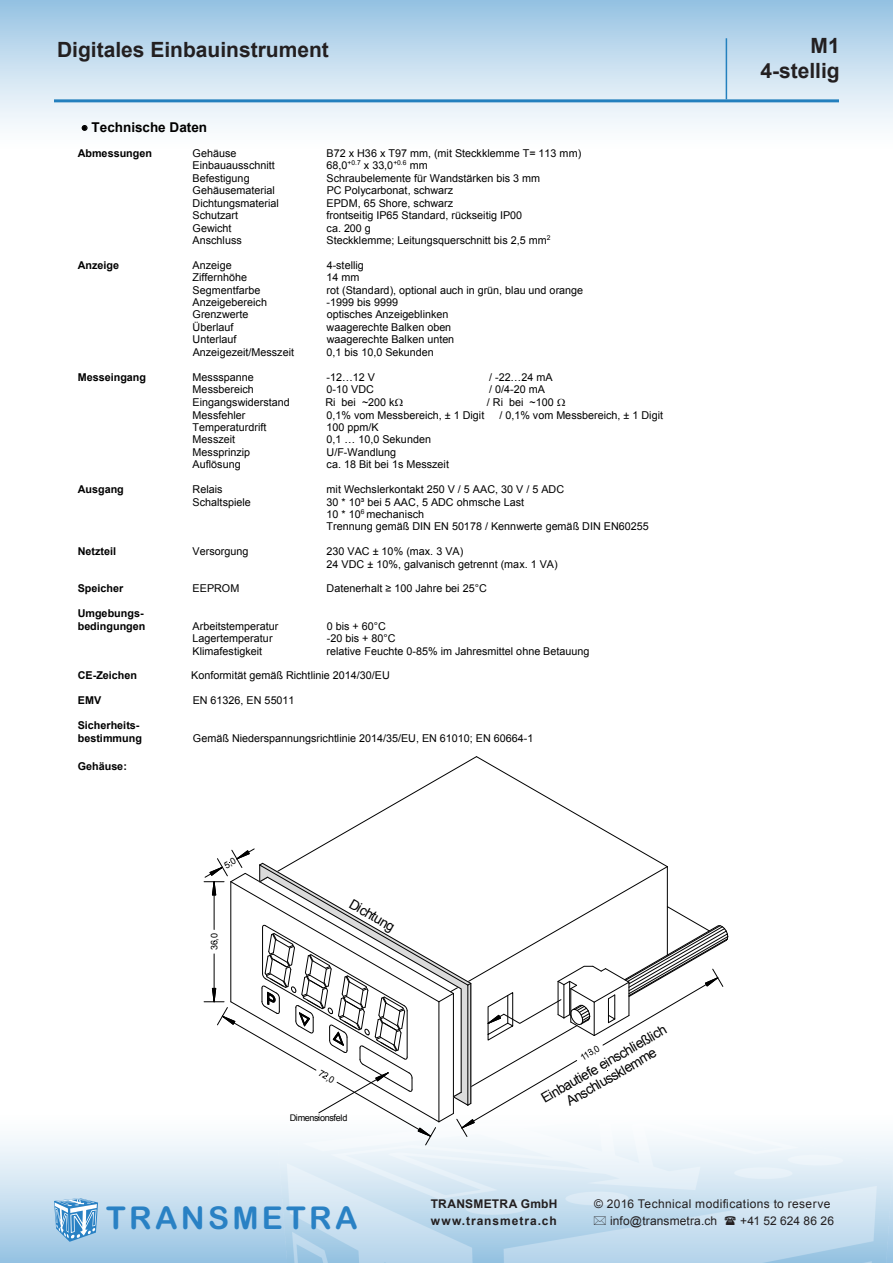
<style>
.page{position:relative;width:893px;height:1263px;background:#fff}
.page>*{position:absolute;margin:0;border:0;box-sizing:border-box;transform-origin:0 0}
.t1{font:31.5px "Arial Rounded MT Bold";letter-spacing:.105em;color:#2981c4}
.t2{font:700 21px "Arial";color:#231f20}
.t3{font:13.65px/15px "Arial";color:#000;text-align:center}
.t4{font:700 13.5px "Arial";color:#000}
.t5{font:12px "Arial";letter-spacing:.025em;color:#231f20}
.t6{font:700 12px "Arial";letter-spacing:.065em;color:#231f20}
.t7{font:700 12px "Arial";letter-spacing:.02em;color:#231f20}
.t8{font:12px "Arial";letter-spacing:.005em;color:#231f20}
.t9{font:10.8px/12.5px "Arial";color:#000}
.t10{font:700 10.8px/12.5px "Arial";color:#000}
.t11{font:9.15px "Arial";letter-spacing:-.04em;color:#000}
</style>
<div class="page">
<div style="left:0;top:1093px;width:893px;height:170px;background:linear-gradient(to bottom,#fff,#9dc6e4)"></div>
<img style="left:278px;top:1103px;width:615px;height:160px">
<div style="left:0;top:0;width:893px;height:170px;background:linear-gradient(to bottom,#9bc5e4,#fff)"></div>
<svg style="left:54px;top:1198px;width:44px;height:44px;background:#85b7dd"></svg>
<hr style="left:54px;top:99px;width:785px;height:3px;background:#2380be">
<hr style="left:726px;top:38px;width:1px;height:61px;background:#2380be">
<svg style="left:82px;top:125px;width:5px;height:6px"></svg>
<svg style="left:594px;top:1216px;width:12px;height:9px"></svg>
<svg style="left:725px;top:1216px;width:11px;height:9px"></svg>
<svg style="left:204px;top:756px;width:526px;height:390px"></svg>
<p class="t2" style="left:57px;top:35px;width:273px">Digitales Einbauinstrument</p>
<p class="t2" style="left:810px;top:32px;width:31px">M1</p>
<p class="t2" style="left:760px;top:57px;width:81px">4-stellig</p>
<p class="t4" style="left:82px;top:118px;width:127px">• Technische Daten</p>
<p class="t10" style="left:78px;top:147px;width:76px">Abmessungen</p>
<p class="t9" style="left:193px;top:147px;width:45px">Gehäuse</p>
<p class="t9" style="left:327px;top:147px;width:256px">B72 x H36 x T97 mm, (mit Steckklemme T= 113 mm)</p>
<p class="t9" style="left:193px;top:159px;width:84px">Einbauausschnitt</p>
<p class="t9" style="left:327px;top:159px;width:103px">68,0<sup>+0.7</sup> x 33,0<sup>+0.6</sup> mm</p>
<p class="t9" style="left:193px;top:172px;width:58px">Befestigung</p>
<p class="t9" style="left:327px;top:172px;width:215px">Schraubelemente für Wandstärken bis 3 mm</p>
<p class="t9" style="left:193px;top:184px;width:84px">Gehäusematerial</p>
<p class="t9" style="left:327px;top:184px;width:128px">PC Polycarbonat, schwarz</p>
<p class="t9" style="left:193px;top:197px;width:88px">Dichtungsmaterial</p>
<p class="t9" style="left:327px;top:197px;width:128px">EPDM, 65 Shore, schwarz</p>
<p class="t9" style="left:193px;top:209px;width:47px">Schutzart</p>
<p class="t9" style="left:327px;top:209px;width:197px">frontseitig IP65 Standard, rückseitig IP00</p>
<p class="t9" style="left:193px;top:222px;width:40px">Gewicht</p>
<p class="t9" style="left:327px;top:222px;width:46px">ca. 200 g</p>
<p class="t9" style="left:193px;top:234px;width:51px">Anschluss</p>
<p class="t9" style="left:327px;top:234px;width:226px">Steckklemme; Leitungsquerschnitt bis 2,5 mm<sup>2</sup></p>
<p class="t10" style="left:78px;top:259px;width:43px">Anzeige</p>
<p class="t9" style="left:193px;top:259px;width:41px">Anzeige</p>
<p class="t9" style="left:327px;top:259px;width:39px">4-stellig</p>
<p class="t9" style="left:193px;top:271px;width:56px">Ziffernhöhe</p>
<p class="t9" style="left:327px;top:271px;width:34px">14 mm</p>
<p class="t9" style="left:193px;top:284px;width:69px">Segmentfarbe</p>
<p class="t9" style="left:327px;top:284px;width:258px">rot (Standard), optional auch in grün, blau und orange</p>
<p class="t9" style="left:193px;top:296px;width:76px">Anzeigebereich</p>
<p class="t9" style="left:327px;top:296px;width:73px">-1999 bis 9999</p>
<p class="t9" style="left:193px;top:308px;width:57px">Grenzwerte</p>
<p class="t9" style="left:327px;top:308px;width:123px">optisches Anzeigeblinken</p>
<p class="t9" style="left:193px;top:321px;width:42px">Überlauf</p>
<p class="t9" style="left:327px;top:321px;width:126px">waagerechte Balken oben</p>
<p class="t9" style="left:193px;top:333px;width:45px">Unterlauf</p>
<p class="t9" style="left:327px;top:333px;width:129px">waagerechte Balken unten</p>
<p class="t9" style="left:193px;top:346px;width:103px">Anzeigezeit/Messzeit</p>
<p class="t9" style="left:327px;top:346px;width:109px">0,1 bis 10,0 Sekunden</p>
<p class="t10" style="left:78px;top:371px;width:70px">Messeingang</p>
<p class="t9" style="left:193px;top:371px;width:63px">Messspanne</p>
<p class="t9" style="left:327px;top:371px;width:50px">-12…12 V</p>
<p class="t9" style="left:489px;top:371px;width:65px">/ -22…24 mA</p>
<p class="t9" style="left:193px;top:383px;width:63px">Messbereich</p>
<p class="t9" style="left:327px;top:383px;width:49px">0-10 VDC</p>
<p class="t9" style="left:489px;top:383px;width:57px">/ 0/4-20 mA</p>
<p class="t9" style="left:193px;top:396px;width:99px">Eingangswiderstand</p>
<p class="t9" style="left:325px;top:396px;width:71px">Ri bei ~200 k</p>
<p class="t9" style="left:487px;top:396px;width:68px">/ Ri bei ~100</p>
<p class="t9" style="left:193px;top:409px;width:54px">Messfehler</p>
<p class="t9" style="left:327px;top:409px;width:159px">0,1% vom Messbereich, ± 1 Digit</p>
<p class="t9" style="left:499px;top:409px;width:165px">/ 0,1% vom Messbereich, ± 1 Digit</p>
<p class="t9" style="left:193px;top:421px;width:75px">Temperaturdrift</p>
<p class="t9" style="left:327px;top:421px;width:54px">100 ppm/K</p>
<p class="t9" style="left:193px;top:433px;width:44px">Messzeit</p>
<p class="t9" style="left:327px;top:433px;width:106px">0,1 … 10,0 Sekunden</p>
<p class="t9" style="left:193px;top:446px;width:59px">Messprinzip</p>
<p class="t9" style="left:327px;top:446px;width:71px">U/F-Wandlung</p>
<p class="t9" style="left:193px;top:458px;width:49px">Auflösung</p>
<p class="t9" style="left:327px;top:458px;width:124px">ca. 18 Bit bei 1s Messzeit</p>
<p class="t10" style="left:78px;top:483px;width:48px">Ausgang</p>
<p class="t9" style="left:193px;top:483px;width:32px">Relais</p>
<p class="t9" style="left:327px;top:483px;width:239px">mit Wechslerkontakt 250 V / 5 AAC, 30 V / 5 ADC</p>
<p class="t9" style="left:193px;top:496px;width:60px">Schaltspiele</p>
<p class="t9" style="left:327px;top:496px;width:324px">30 * 10³ bei 5 AAC, 5 ADC ohmsche Last<br>10 * 10<sup>6</sup> mechanisch<br>Trennung gemäß DIN EN 50178 / Kennwerte gemäß DIN EN60255</p>
<p class="t10" style="left:78px;top:545px;width:40px">Netzteil</p>
<p class="t9" style="left:193px;top:545px;width:57px">Versorgung</p>
<p class="t9" style="left:327px;top:545px;width:233px">230 VAC ± 10% (max. 3 VA)<br>24 VDC ± 10%, galvanisch getrennt (max. 1 VA)</p>
<p class="t10" style="left:78px;top:583px;width:47px">Speicher</p>
<p class="t9" style="left:193px;top:583px;width:48px">EEPROM</p>
<p class="t9" style="left:327px;top:583px;width:162px">Datenerhalt ≥ 100 Jahre bei 25°C</p>
<p class="t10" style="left:78px;top:608px;width:69px">Umgebungs&shy;bedingungen</p>
<p class="t9" style="left:193px;top:620px;width:87px">Arbeitstemperatur</p>
<p class="t9" style="left:327px;top:620px;width:61px">0 bis + 60°C</p>
<p class="t9" style="left:193px;top:632px;width:81px">Lagertemperatur</p>
<p class="t9" style="left:327px;top:632px;width:70px">-20 bis + 80°C</p>
<p class="t9" style="left:193px;top:645px;width:71px">Klimafestigkeit</p>
<p class="t9" style="left:326px;top:645px;width:265px">relative Feuchte 0-85% im Jahresmittel ohne Betauung</p>
<p class="t10" style="left:78px;top:670px;width:61px">CE-Zeichen</p>
<p class="t9" style="left:191px;top:669px;width:200px">Konformität gemäß Richtlinie 2014/30/EU</p>
<p class="t10" style="left:78px;top:694px;width:25px">EMV</p>
<p class="t9" style="left:193px;top:694px;width:103px">EN 61326, EN 55011</p>
<p class="t10" style="left:78px;top:719px;width:66px">Sicherheits&shy;bestimmung</p>
<p class="t9" style="left:193px;top:732px;width:342px">Gemäß Niederspannungsrichtlinie 2014/35/EU, EN 61010; EN 60664-1</p>
<p class="t10" style="left:78px;top:760px;width:51px">Gehäuse:</p>
<p class="t11" style="left:208px;top:950px;width:18px;rotate:-90deg">36,0</p>
<p class="t3" style="left:354px;top:896px;width:52px;rotate:30deg">Dichtung</p>
<p class="t11" style="left:322px;top:1067px;width:18px;rotate:30deg">72,0</p>
<p class="t11" style="left:290px;top:1112px;width:59px">Dimensionsfeld</p>
<p class="t1" style="left:106px;top:1199px;width:253px">TRANSMETRA</p>
<p class="t3" style="left:539px;top:1093px;width:144px;rotate:-30deg">Einbautiefe einschließlich<br>Anschlussklemme</p>
<p class="t11" style="left:578px;top:1053px;width:22px;rotate:-30deg">113,0</p>
<p class="t7" style="left:431px;top:1195px;width:128px">TRANSMETRA GmbH</p>
<p class="t5" style="left:594px;top:1195px;width:238px">© 2016 Technical modifications to reserve</p>
<p class="t6" style="left:431px;top:1212px;width:127px">www.transmetra.ch</p>
<p class="t5" style="left:610px;top:1213px;width:109px">info@transmetra.ch</p>
<p class="t8" style="left:740px;top:1213px;width:95px">+41 52 624 86 26</p>
</div>
